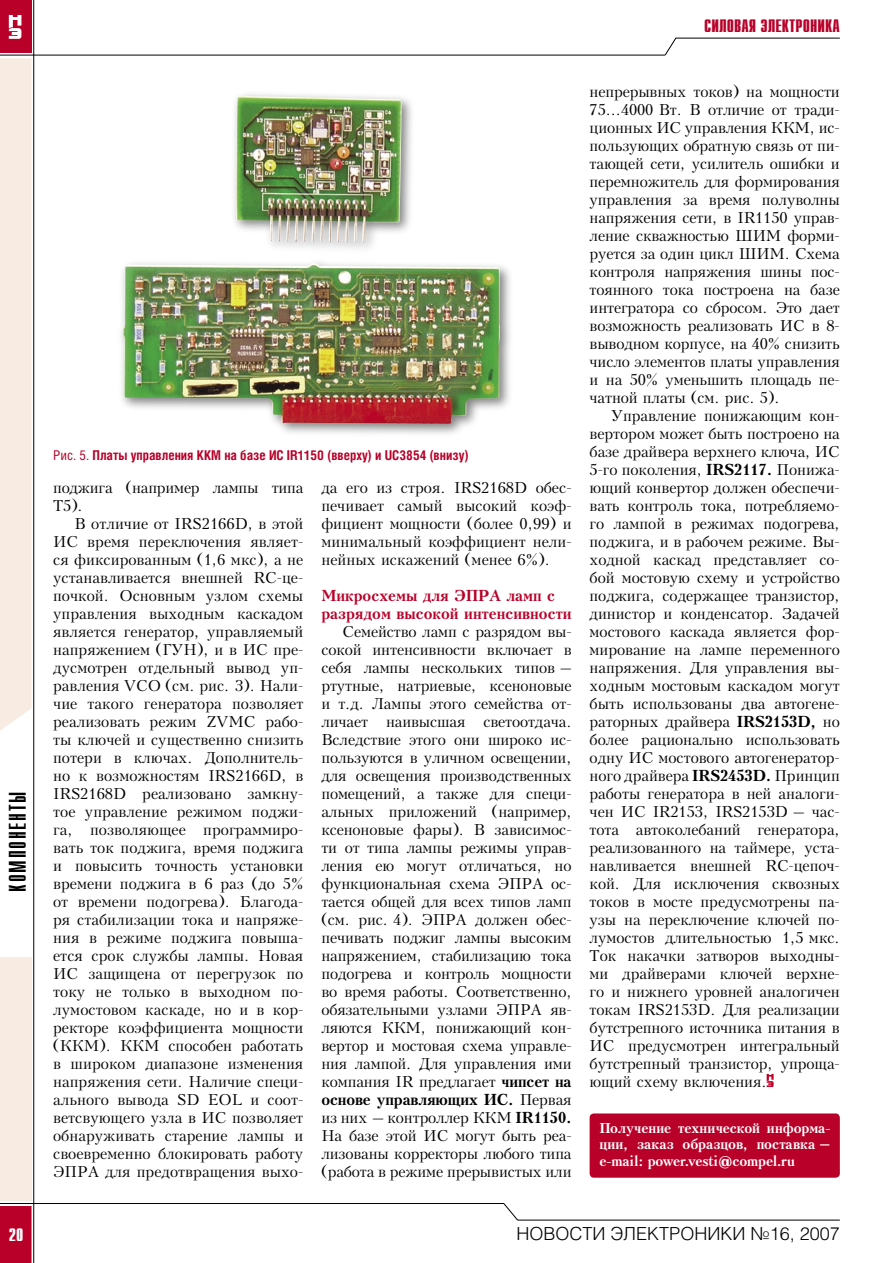
<style>
.page{position:relative;width:893px;height:1263px;background:#fff}
.page>*{position:absolute;margin:0;border:0;box-sizing:border-box;transform-origin:0 0}
.t1{font:24px "Compact C";letter-spacing:.075em;color:#000}
.t2{font:300 18px "Helios";color:#000}
.t3{font:700 18px "Compact C";color:#b80029}
.t4{font:700 18px "Compact C";color:#fff}
.Base_text{font:15px/18px "Kudryashev";letter-spacing:-.005em;color:#000;text-align:justify}
.Zag{font:700 15px/18px "Kudryashev";color:#b80029}
.Quit_date_shablon_white{font:700 13.5px/16.2px "Kudryashev";letter-spacing:-.01em;color:#fff;text-align:justify}
.Text_podpisL{font:700 13.5px "Helios Cond";color:#b80029}
.s1{font-weight:400}
.s2{font-weight:700}
</style>
<div class="page">
<div style="left:0;top:1206px;width:32px;height:57px;background:#b80029"></div>
<div style="left:0;top:58px;width:32px;height:672px;background:#f8ebe1"></div>
<hr style="left:0;top:55px;width:665px;height:1px;background:#000">
<div style="left:0;top:0;width:32px;height:53px;background:#b80029"></div>
<svg style="left:9px;top:15px;width:12px;height:24px"></svg>
<hr style="left:33px;top:0;width:1px;height:1263px;background:#000">
<div style="left:0;top:957px;width:32px;height:244px;background:#f8ebe1"></div>
<svg style="left:664px;top:37px;width:13px;height:19px"></svg>
<hr style="left:675px;top:38px;width:165px;height:1px;background:#000">
<hr style="left:517px;top:1220px;width:323px;height:1px;background:#000">
<svg style="left:503px;top:1203px;width:16px;height:18px"></svg>
<hr style="left:0;top:1203px;width:504px;height:1px;background:#000">
<div style="left:590px;top:1113px;width:250px;height:65px;background:#b80029"></div>
<div style="left:116px;top:89px;width:400px;height:351px;background:#000;opacity:.5"></div>
<img style="left:122px;top:96px;width:378px;height:328px">
<svg style="left:767px;top:1074px;width:7px;height:13px"></svg>
<h1 class="t1" style="left:6px;top:892px;width:102px;rotate:-90deg">КОМПОНЕНТЫ</h1>
<p class="t3" style="left:704px;top:17px;width:137px">СИЛОВАЯ ЭЛЕКТРОНИКА</p>
<p class="Text_podpisL" style="left:53px;top:447px;width:417px"><span class="s1">Рис. 5.</span> Платы управления ККМ на базе ИС IR1150 (вверху) и UC3854 (внизу)</p>
<p class="Base_text" style="left:53px;top:479px;width:252px">поджига (например лампы типа<br>Т5).</p>
<p class="Base_text" style="left:53px;top:515px;width:252px;text-indent:21px">В отличие от IRS2166D, в этой ИС время переключения являет&shy;ся фиксированным (1,6 мкс), а не устанавливается внешней RC-це&shy;почкой. Основным узлом схемы управления выходным каскадом является генератор, управляемый напряжением (ГУН), и в ИС пре&shy;дусмотрен отдельный вывод уп&shy;равления VCO (см. рис. 3). Нали&shy;чие такого генератора позволяет реализовать режим ZVMC рабо&shy;ты ключей и существенно снизить потери в ключах. Дополнитель&shy;но к возможностям IRS2166D, в IRS2168D реализовано замкну&shy;тое управление режимом поджи&shy;га, позволяющее программиро&shy;вать ток поджига, время поджига и повысить точность установки времени поджига в 6 раз (до 5% от времени подогрева). Благода&shy;ря стабилизации тока и напряже&shy;ния в режиме поджига повыша&shy;ется срок службы лампы. Новая ИС защищена от перегрузок по току не только в выходном по&shy;лумостовом каскаде, но и в кор&shy;ректоре коэффициента мощности (ККМ). ККМ способен работать в широком диапазоне изменения напряжения сети. Наличие специ&shy;ального вывода SD EOL и соот&shy;ветсвующего узла в ИС позволяет обнаруживать старение лампы и своевременно блокировать работу ЭПРА для предотвращения выхо-</p>
<p class="Base_text" style="left:321px;top:479px;width:252px">да его из строя. IRS2168D обес&shy;печивает самый высокий коэф&shy;фициент мощности (более 0,99) и минимальный коэффициент нели&shy;нейных искажений (менее 6%).</p>
<p class="Zag" style="left:321px;top:587px;width:252px">Микросхемы для ЭПРА ламп с разрядом высокой интенсивности</p>
<p class="Base_text" style="left:321px;top:623px;width:252px;text-indent:21px">Семейство ламп с разрядом вы&shy;сокой интенсивности включает в себя лампы нескольких типов – ртутные, натриевые, ксеноновые и т.д. Лампы этого семейства от&shy;личает наивысшая светоотдача.<br>Вследствие этого они широко ис&shy;пользуются в уличном освещении, для освещения производственных помещений, а также для специ&shy;альных приложений (например, ксеноновые фары). В зависимос&shy;ти от типа лампы режимы управ&shy;ления ею могут отличаться, но функциональная схема ЭПРА ос&shy;тается общей для всех типов ламп (см. рис. 4). ЭПРА должен обес&shy;печивать поджиг лампы высоким напряжением, стабилизацию тока подогрева и контроль мощности во время работы. Соответственно, обязательными узлами ЭПРА яв&shy;ляются ККМ, понижающий кон&shy;вертор и мостовая схема управле&shy;ния лампой. Для управления ими компания IR предлагает <span class="s2">чипсет на основе управляющих ИС.</span> Первая из них – контроллер ККМ <span class="s2">IR1150.<br></span>На базе этой ИС могут быть реа&shy;лизованы корректоры любого типа (работа в режиме прерывистых или</p>
<p class="Base_text" style="left:590px;top:83px;width:252px">непрерывных токов) на мощности 75...4000 Вт. В отличие от тради&shy;ционных ИС управления ККМ, ис&shy;пользующих обратную связь от пи&shy;тающей сети, усилитель ошибки и перемножитель для формирования управления за время полуволны напряжения сети, в IR1150 управ&shy;ление скважностью ШИМ форми&shy;руется за один цикл ШИМ. Схема контроля напряжения шины пос&shy;тоянного тока построена на базе интегратора со сбросом. Это дает возможность реализовать ИС в 8- выводном корпусе, на 40% снизить число элементов платы управления и на 50% уменьшить площадь пе&shy;чатной платы (см. рис. 5).</p>
<p class="Base_text" style="left:590px;top:407px;width:252px;text-indent:21px">Управление понижающим кон&shy;вертором может быть построено на базе драйвера верхнего ключа, ИС 5-го поколения, <span class="s2">IRS2117.</span> Понижа&shy;ющий конвертор должен обеспечи&shy;вать контроль тока, потребляемо&shy;го лампой в режимах подогрева, поджига, и в рабочем режиме. Вы&shy;ходной каскад представляет со&shy;бой мостовую схему и устройство поджига, содержащее транзистор, динистор и конденсатор. Задачей мостового каскада является фор&shy;мирование на лампе переменного напряжения. Для управления вы&shy;ходным мостовым каскадом могут быть использованы два автогене&shy;раторных драйвера <span class="s2">IRS2153D,</span> но более рационально использовать одну ИС мостового автогенератор&shy;ного драйвера <span class="s2">IRS2453D.</span> Принцип работы генератора в ней аналоги&shy;чен ИС IR2153, IRS2153D – час&shy;тота автоколебаний генератора, реализованного на таймере, уста&shy;навливается внешней RC-цепоч&shy;кой. Для исключения сквозных токов в мосте предусмотрены па&shy;узы на переключение ключей по&shy;лумостов длительностью 1,5 мкс.<br>Ток накачки затворов выходны&shy;ми драйверами ключей верхне&shy;го и нижнего уровней аналогичен токам IRS2153D. Для реализации бутстрепного источника питания в ИС предусмотрен интегральный бутстрепный транзистор, упроща&shy;ющий схему включения.</p>
<p class="Quit_date_shablon_white" style="left:599px;top:1120px;width:232px">Получение технической информа&shy;ции, заказ образцов, поставка – e-mail: power.vesti@compel.ru</p>
<p class="t4" style="left:9px;top:1226px;width:16px">20</p>
<p class="t2" style="left:516px;top:1222px;width:325px">НОВОСТИ ЭЛЕКТРОНИКИ №16, 2007</p>
</div>
